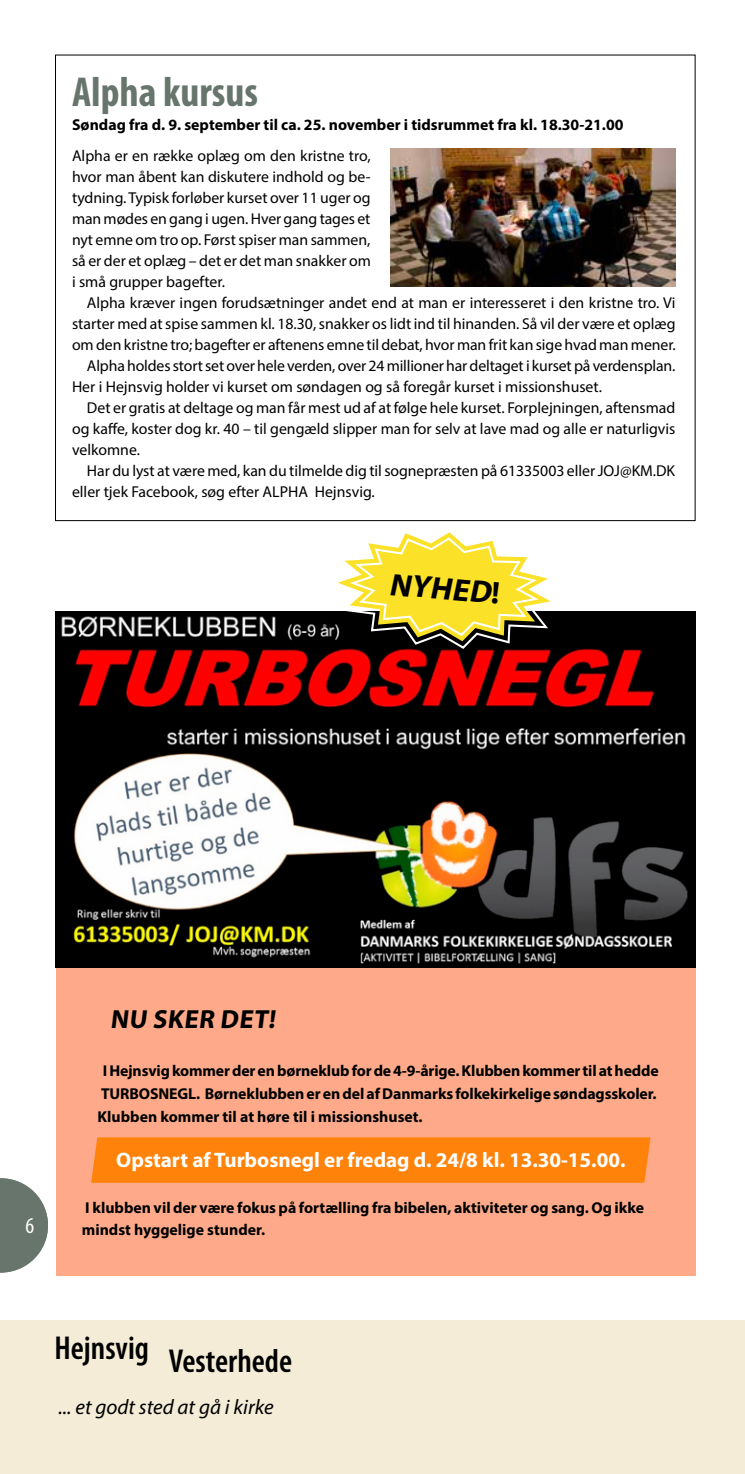
<style>
.page{position:relative;width:745px;height:1474px;background:#fff}
.page>*{position:absolute;margin:0;border:0;box-sizing:border-box;transform-origin:0 0}
.t1{font:700 condensed 42px "Myriad Pro";color:#67756c}
.t2{font:600 condensed 33.25px "Myriad Pro";color:#000}
.t3{font:700 31.5px "Myriad Pro";color:#000}
.t4{font:700 26.25px "Myriad Pro";color:#000}
.t5{font:condensed 22.75px "Myriad Pro";color:#fff}
.t6{font:700 21px "Myriad Pro";color:#fff}
.t7{font:italic 21px "Myriad Pro";color:#000}
.t8{font:15.75px/21px "Myriad Pro";color:#000;text-align:justify}
.t9{font:700 15.75px/22.8px "Myriad Pro";color:#000}
</style>
<div class="page">
<div style="left:0;top:1320px;width:744px;height:153px;background:#f4ecd7"></div>
<svg style="left:0;top:1178px;width:48px;height:94px"></svg>
<img style="left:390px;top:149px;width:285px;height:137px">
<div style="left:56px;top:611px;width:638px;height:664px;background:#feaa8a"></div>
<img style="left:56px;top:611px;width:638px;height:356px">
<div style="left:91px;top:1137px;width:559px;height:45px;background:#ff830b"></div>
<svg style="left:316px;top:532px;width:255px;height:118px"></svg>
<h1 class="t1" style="left:72px;top:65px;width:187px">Alpha kursus</h1>
<p class="t9" style="left:72px;top:113px;width:552px">Søndag fra d. 9. september til ca. 25. november i tidsrummet fra kl. 18.30-21.00</p>
<p class="t8" style="left:72px;top:145px;width:300px">Alpha er en række oplæg om den kristne tro, hvor man åbent kan diskutere indhold og be&shy;tydning. Typisk forløber kurset over 11 uger og man mødes en gang i ugen. Hver gang tages et nyt emne om tro op. Først spiser man sammen, så er der et oplæg – det er det man snakker om i små grupper bagefter.</p>
<p class="t8" style="left:87px;top:292px;width:589px">Alpha kræver ingen forudsætninger andet end at man er interesseret i den kristne tro. Vi</p>
<p class="t8" style="left:72px;top:313px;width:604px">starter med at spise sammen kl. 18.30, snakker os lidt ind til hinanden. Så vil der være et oplæg</p>
<p class="t8" style="left:72px;top:334px;width:605px">om den kristne tro; bagefter er aftenens emne til debat, hvor man frit kan sige hvad man mener.</p>
<p class="t8" style="left:87px;top:355px;width:589px">Alpha holdes stort set over hele verden, over 24 millioner har deltaget i kurset på verdensplan.</p>
<p class="t8" style="left:72px;top:376px;width:531px">Her i Hejnsvig holder vi kurset om søndagen og så foregår kurset i missionshuset.</p>
<p class="t8" style="left:87px;top:397px;width:589px">Det er gratis at deltage og man får mest ud af at følge hele kurset. Forplejningen, aftensmad</p>
<p class="t8" style="left:72px;top:418px;width:604px">og kaffe, koster dog kr. 40 – til gengæld slipper man for selv at lave mad og alle er naturligvis</p>
<p class="t8" style="left:72px;top:439px;width:69px">velkomne.</p>
<p class="t8" style="left:87px;top:460px;width:589px">Har du lyst at være med, kan du tilmelde dig til sognepræsten på 61335003 eller JOJ@KM.DK</p>
<p class="t8" style="left:72px;top:480px;width:304px">eller tjek Facebook, søg efter ALPHA Hejnsvig.</p>
<h3 class="t3" style="left:391px;top:563px;width:112px;rotate:5deg">NYHED!</h3>
<h3 class="t5" style="left:25px;top:1211px;width:10px">6</h3>
<h3 class="t4" style="left:110px;top:1002px;width:170px">NU SKER DET!</h3>
<p class="t9" style="left:97px;top:1058px;width:562px;text-indent:5px">I Hejnsvig kommer der en børneklub for de 4-9-årige. Klubben kommer til at hedde<br>TURBOSNEGL. Børneklubben er en del af Danmarks folkekirkelige søndagsskoler.<br>Klubben kommer til at høre til i missionshuset.</p>
<h3 class="t6" style="left:116px;top:1146px;width:510px">Opstart af Turbosnegl er fredag d. 24/8 kl. 13.30-15.00.</h3>
<p class="t9" style="left:82px;top:1195px;width:563px">I klubben vil der være fokus på fortælling fra bibelen, aktiviteter og sang. Og ikke mindst hyggelige stunder.</p>
<h2 class="t2" style="left:55px;top:1343px;width:239px">Hejnsvig Vesterhede</h2>
<h3 class="t7" style="left:58px;top:1393px;width:216px">... et godt sted at gå i kirke</h3>
</div>
